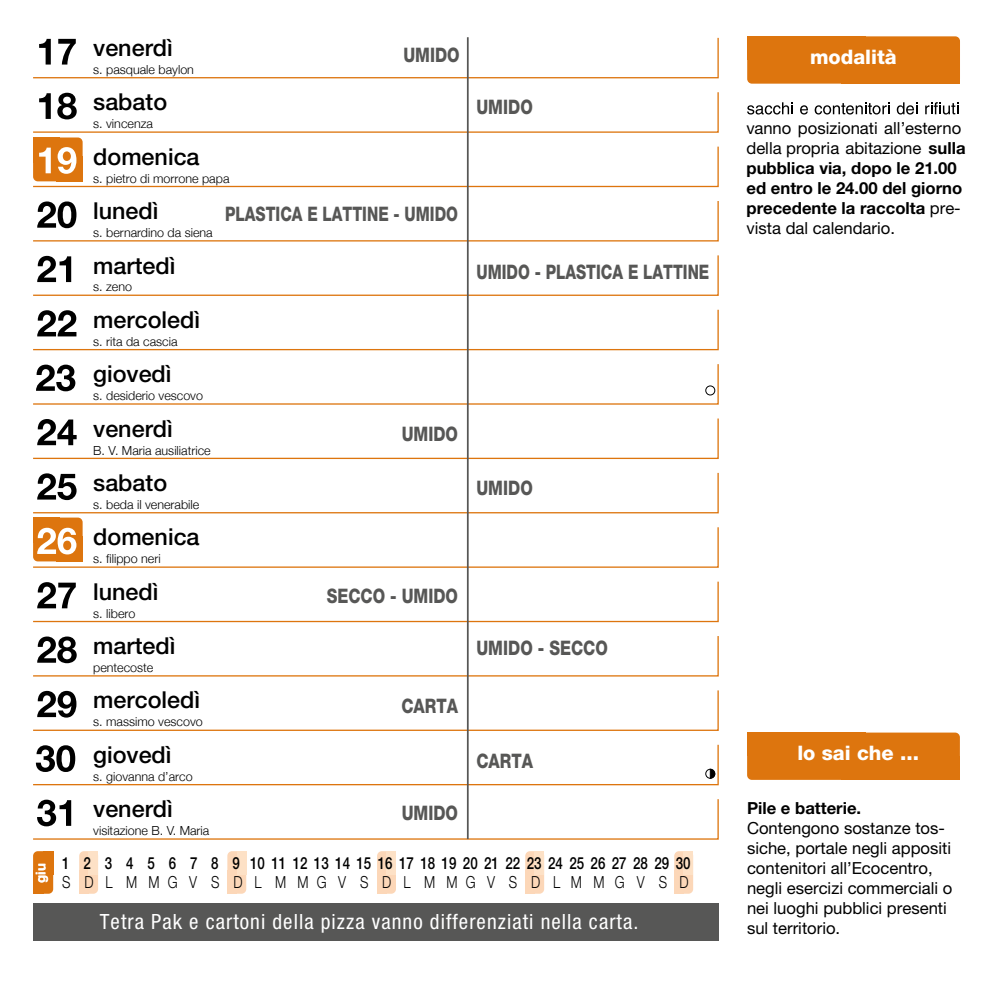
<style>
.page{position:relative;width:993px;height:993px;background:#fff}
.page>*{position:absolute;margin:0;border:0;box-sizing:border-box;transform-origin:0 0}
.t1{font:500 23.28px "Helvetica Neue LT Std";color:#000}
.t2{font:condensed 21px "Helvetica Neue LT Std";letter-spacing:.05em;color:#fff}
.t3{font:800 19.95px "Helvetica Neue LT Std";color:#575756;scale:.8 1}
.t4{font:800 19.95px "Helvetica Neue LT Std";color:#575756;scale:.76 1}
.t5{font:800 19.95px "Helvetica Neue LT Std";color:#fff}
.t6{font:16.62px/19.9px "Helvetica Neue LT Std";color:#000}
.t7{font:500 16.62px "Helvetica Neue LT Std";color:#000;scale:.8 1}
.t8{font:300 16.62px "Helvetica Neue LT Std";color:#000;scale:.8 1}
.t9{font:700 16.62px "Helvetica Neue LT Std";color:#000}
.t10{font:700 13.3px "Helvetica Neue LT Std";color:#fff}
.t11{font:300 12.42px "Helvetica Neue";color:#000}
.s1{font-weight:700}
</style>
<div class="page">
<div style="left:674px;top:850px;width:19px;height:43px;background:#fcd7b8;border-radius:5px"></div>
<div style="left:674px;top:869px;width:9px;height:24px;background:#fcd7b8"></div>
<div style="left:683px;top:850px;width:10px;height:24px;background:#fde1c6"></div>
<div style="left:79px;top:850px;width:19px;height:43px;background:#fcd7b8;border-radius:5px"></div>
<div style="left:79px;top:869px;width:10px;height:24px;background:#fcd7b8"></div>
<div style="left:89px;top:850px;width:9px;height:24px;background:#fde1c6"></div>
<div style="left:227px;top:850px;width:19px;height:43px;background:#fcd7b8;border-radius:5px"></div>
<div style="left:227px;top:869px;width:10px;height:24px;background:#fcd7b8"></div>
<div style="left:237px;top:850px;width:9px;height:24px;background:#fde1c6"></div>
<div style="left:377px;top:850px;width:19px;height:43px;background:#fcd7b8;border-radius:5px"></div>
<div style="left:377px;top:869px;width:9px;height:24px;background:#fcd7b8"></div>
<div style="left:386px;top:850px;width:10px;height:24px;background:#fde1c6"></div>
<div style="left:525px;top:850px;width:19px;height:43px;background:#fcd7b8;border-radius:5px"></div>
<div style="left:525px;top:869px;width:9px;height:24px;background:#fcd7b8"></div>
<div style="left:534px;top:850px;width:10px;height:24px;background:#fde1c6"></div>
<div style="left:33px;top:137px;width:50px;height:44px;background:#dd750e;border-radius:5px"></div>
<div style="left:33px;top:137px;width:26px;height:26px;background:#dd750e"></div>
<div style="left:33px;top:517px;width:50px;height:44px;background:#dd750e;border-radius:5px"></div>
<div style="left:33px;top:517px;width:26px;height:26px;background:#dd750e"></div>
<div style="left:746px;top:732px;width:213px;height:47px;background:#dd750e;border-radius:5px"></div>
<div style="left:746px;top:732px;width:119px;height:24px;background:#dd750e"></div>
<div style="left:841px;top:756px;width:118px;height:23px;background:#dd750e"></div>
<svg style="left:33px;top:363px;width:686px;height:42px"></svg>
<div style="left:33px;top:850px;width:20px;height:43px;background:#dd750e;border-radius:5px"></div>
<div style="left:33px;top:869px;width:10px;height:24px;background:#dd750e"></div>
<div style="left:43px;top:850px;width:10px;height:24px;background:#dd750e"></div>
<svg style="left:33px;top:797px;width:686px;height:43px"></svg>
<svg style="left:33px;top:688px;width:686px;height:43px"></svg>
<svg style="left:33px;top:634px;width:686px;height:43px"></svg>
<svg style="left:33px;top:580px;width:686px;height:42px"></svg>
<svg style="left:33px;top:526px;width:686px;height:42px"></svg>
<svg style="left:33px;top:471px;width:686px;height:43px"></svg>
<svg style="left:33px;top:417px;width:686px;height:42px"></svg>
<svg style="left:33px;top:308px;width:686px;height:43px"></svg>
<svg style="left:33px;top:254px;width:686px;height:42px"></svg>
<svg style="left:33px;top:200px;width:686px;height:42px"></svg>
<svg style="left:33px;top:145px;width:686px;height:43px"></svg>
<svg style="left:33px;top:91px;width:686px;height:42px"></svg>
<svg style="left:33px;top:37px;width:686px;height:42px"></svg>
<div style="left:33px;top:902px;width:685px;height:38px;background:#575756"></div>
<div style="left:705px;top:386px;width:9px;height:9px;background:#fff;border-radius:50%"></div>
<div style="left:705px;top:385px;width:9px;height:10px;border:1px solid #000;border-radius:50%"></div>
<svg style="left:33px;top:743px;width:686px;height:42px"></svg>
<div style="left:747px;top:36px;width:212px;height:48px;background:#dd750e;border-radius:5px"></div>
<div style="left:747px;top:36px;width:118px;height:24px;background:#dd750e"></div>
<div style="left:841px;top:60px;width:118px;height:24px;background:#dd750e"></div>
<svg style="left:747px;top:102px;width:45px;height:12px"></svg>
<svg style="left:800px;top:105px;width:7px;height:9px"></svg>
<svg style="left:814px;top:102px;width:75px;height:12px"></svg>
<svg style="left:896px;top:102px;width:21px;height:12px"></svg>
<svg style="left:925px;top:102px;width:31px;height:12px"></svg>
<hr style="left:467px;top:37px;width:1px;height:801px;background:#575756">
<p class="t10" style="left:32px;top:882px;width:21px;rotate:-90deg">giu</p>
<h1 class="t1" style="left:93px;top:34px;width:81px">venerdì</h1>
<h1 class="t1" style="left:93px;top:88px;width:75px">sabato</h1>
<h1 class="t1" style="left:93px;top:142px;width:108px">domenica</h1>
<h1 class="t1" style="left:93px;top:197px;width:67px">lunedì</h1>
<h1 class="t1" style="left:93px;top:251px;width:84px">martedì</h1>
<h1 class="t1" style="left:93px;top:305px;width:108px">mercoledì</h1>
<h1 class="t1" style="left:93px;top:360px;width:80px">giovedì</h1>
<h1 class="t1" style="left:93px;top:414px;width:81px">venerdì</h1>
<h1 class="t1" style="left:93px;top:468px;width:75px">sabato</h1>
<h1 class="t1" style="left:93px;top:523px;width:108px">domenica</h1>
<h1 class="t1" style="left:93px;top:577px;width:67px">lunedì</h1>
<h1 class="t1" style="left:93px;top:631px;width:84px">martedì</h1>
<h1 class="t1" style="left:93px;top:686px;width:108px">mercoledì</h1>
<h1 class="t1" style="left:93px;top:740px;width:80px">giovedì</h1>
<h1 class="t1" style="left:93px;top:794px;width:81px">venerdì</h1>
<p class="t3" style="left:403px;top:43px;width:72px">UMIDO</p>
<p class="t11" style="left:93px;top:62px;width:102px">s. pasquale baylon</p>
<p class="t11" style="left:93px;top:116px;width:61px">s. vincenza</p>
<p class="t11" style="left:93px;top:171px;width:138px">s. pietro di morrone papa</p>
<p class="t4" style="left:225px;top:202px;width:308px">PLASTICA E LATTINE - UMIDO</p>
<p class="t11" style="left:93px;top:225px;width:121px">s. bernardino da siena</p>
<p class="t11" style="left:93px;top:279px;width:40px">s. zeno</p>
<p class="t11" style="left:93px;top:334px;width:86px">s. rita da cascia</p>
<p class="t11" style="left:93px;top:388px;width:111px">s. desiderio vescovo</p>
<p class="t3" style="left:401px;top:422px;width:72px">UMIDO</p>
<p class="t11" style="left:93px;top:442px;width:119px">B. V. Maria ausiliatrice</p>
<p class="t11" style="left:93px;top:496px;width:108px">s. beda il venerabile</p>
<p class="t11" style="left:93px;top:551px;width:69px">s. filippo neri</p>
<p class="t3" style="left:326px;top:584px;width:166px">SECCO - UMIDO</p>
<p class="t11" style="left:93px;top:605px;width:44px">s. libero</p>
<p class="t11" style="left:93px;top:659px;width:62px">pentecoste</p>
<p class="t3" style="left:401px;top:693px;width:72px">CARTA</p>
<p class="t11" style="left:93px;top:714px;width:111px">s. massimo vescovo</p>
<p class="t11" style="left:93px;top:768px;width:101px">s. giovanna d’arco</p>
<p class="t3" style="left:401px;top:800px;width:72px">UMIDO</p>
<p class="t3" style="left:476px;top:95px;width:72px">UMIDO</p>
<p class="t4" style="left:476px;top:259px;width:308px">UMIDO - PLASTICA E LATTINE</p>
<p class="t3" style="left:476px;top:476px;width:72px">UMIDO</p>
<p class="t3" style="left:476px;top:635px;width:166px">UMIDO - SECCO</p>
<p class="t3" style="left:476px;top:749px;width:72px">CARTA</p>
<p class="t11" style="left:93px;top:822px;width:118px">visitazione B. V. Maria</p>
<p class="t7" style="left:62px;top:852px;width:64px">123</p>
<p class="t8" style="left:62px;top:871px;width:12px">S</p>
<p class="t7" style="left:169px;top:852px;width:11px">6</p>
<p class="t7" style="left:211px;top:852px;width:11px">8</p>
<p class="t7" style="left:232px;top:852px;width:11px">9</p>
<p class="t7" style="left:250px;top:852px;width:552px">10 11 12 13 14 15 16 17 18 19 20 21 22 23 24 25 26 27 28 29 30</p>
<p class="t7" style="left:126px;top:852px;width:11px">4</p>
<p class="t7" style="left:147px;top:852px;width:11px">5</p>
<p class="t7" style="left:190px;top:852px;width:11px">7</p>
<p class="t8" style="left:168px;top:871px;width:14px">G</p>
<p class="t8" style="left:211px;top:871px;width:12px">S</p>
<p class="t8" style="left:233px;top:871px;width:13px">D</p>
<p class="t8" style="left:254px;top:871px;width:10px">L</p>
<p class="t8" style="left:275px;top:871px;width:15px">M</p>
<p class="t8" style="left:297px;top:871px;width:15px">M</p>
<p class="t8" style="left:317px;top:871px;width:14px">G</p>
<p class="t8" style="left:338px;top:871px;width:11px">V</p>
<p class="t8" style="left:360px;top:871px;width:12px">S</p>
<p class="t8" style="left:382px;top:871px;width:13px">D</p>
<p class="t8" style="left:403px;top:871px;width:10px">L</p>
<p class="t8" style="left:424px;top:871px;width:15px">M</p>
<p class="t8" style="left:446px;top:871px;width:15px">M</p>
<p class="t8" style="left:465px;top:871px;width:14px">G</p>
<p class="t8" style="left:487px;top:871px;width:11px">V</p>
<p class="t8" style="left:509px;top:871px;width:12px">S</p>
<p class="t8" style="left:658px;top:871px;width:12px">S</p>
<p class="t8" style="left:570px;top:871px;width:15px">M</p>
<p class="t8" style="left:593px;top:871px;width:15px">M</p>
<p class="t8" style="left:614px;top:871px;width:14px">G</p>
<p class="t8" style="left:636px;top:871px;width:11px">V</p>
<p class="t8" style="left:553px;top:871px;width:10px">L</p>
<p class="t8" style="left:84px;top:871px;width:13px">D</p>
<p class="t8" style="left:105px;top:871px;width:10px">L</p>
<p class="t8" style="left:126px;top:871px;width:15px">M</p>
<p class="t8" style="left:148px;top:871px;width:15px">M</p>
<p class="t8" style="left:189px;top:871px;width:11px">V</p>
<p class="t8" style="left:531px;top:871px;width:13px">D</p>
<p class="t8" style="left:679px;top:871px;width:13px">D</p>
<p class="t2" style="left:100px;top:909px;width:540px">Tetra Pak e cartoni della pizza vanno differenziati nella carta.</p>
<p class="t5" style="left:809px;top:45px;width:88px">modalità</p>
<p class="t6" style="left:746px;top:118px;width:221px">vanno posizionati all’esterno della propria abitazione <span class="s1">sulla pubblica via, dopo le 21.00 ed entro le 24.00 del giorno precedente la raccolta</span> pre&shy;vista dal calendario.</p>
<p class="t5" style="left:797px;top:741px;width:123px">lo sai che ...</p>
<p class="t9" style="left:746px;top:797px;width:116px">Pile e batterie.</p>
<p class="t6" style="left:746px;top:817px;width:207px">Contengono sostanze tos&shy;siche, portale negli appositi contenitori all’Ecocentro, negli esercizi commerciali o nei luoghi pubblici presenti sul territorio.</p>
</div>
